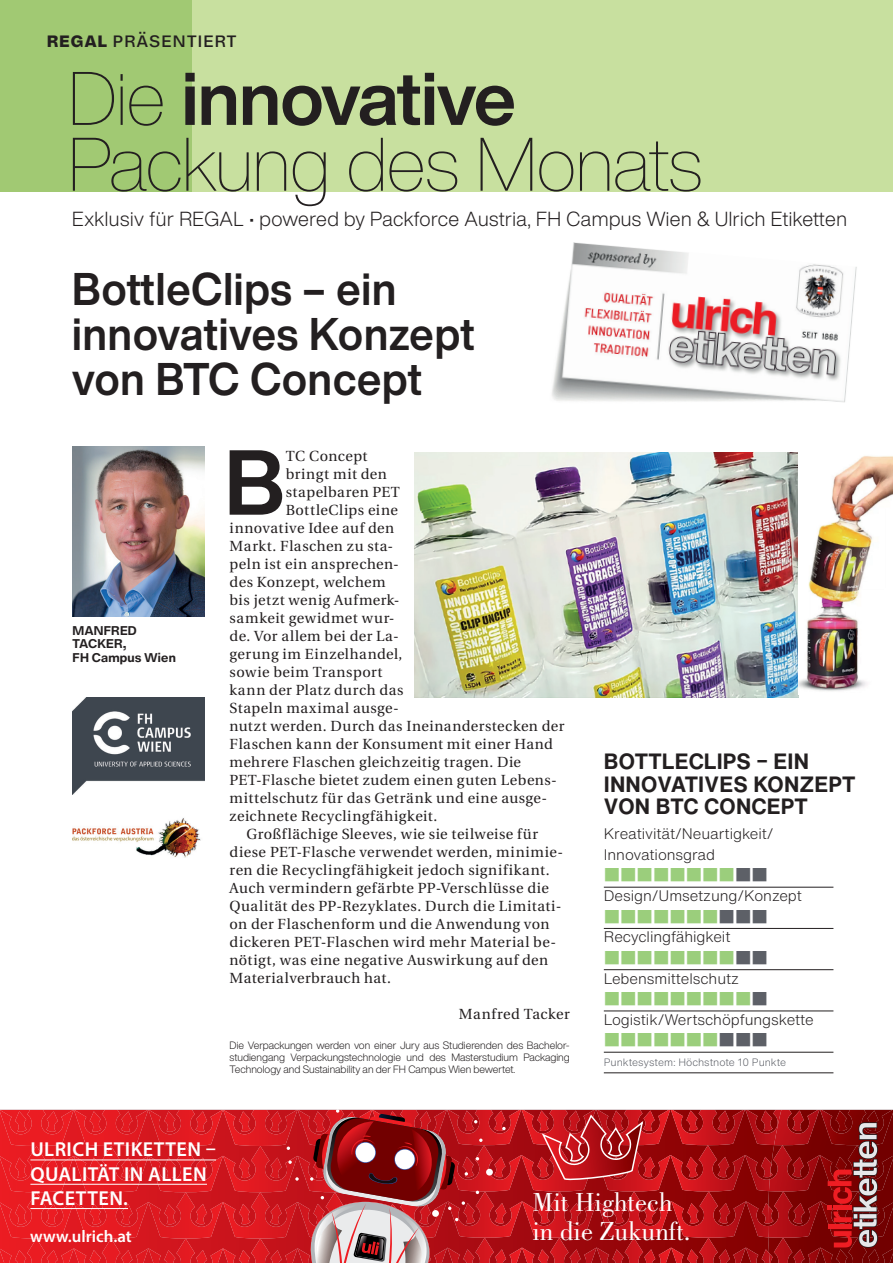
<style>
.page{position:relative;width:893px;height:1263px;background:#fff}
.page>*{position:absolute;margin:0;border:0;box-sizing:border-box;transform-origin:0 0}
.t1{font:700 90.45px "Helvetica Now Display";color:#231f20}
.t2{font:100 74.4px/65.8px "Helvetica Now Display";letter-spacing:-.01em;color:#231f20}
.t3{font:700 45px "Helvetica Now Display";letter-spacing:.02em;color:#231f20;scale:.95 1}
.t4{font:27px "Bodoni";color:#fff}
.t5{font:700 21.75px/22.5px "Helvetica Now Text";letter-spacing:.01em;color:#231f20}
.t6{font:600 20.25px/24.3px "Myriad Pro";letter-spacing:.02em;color:#fff}
.t7{font:300 20.1px "Helvetica Now Display";letter-spacing:.025em;color:#231f20}
.t8{font:600 16.8px "Myriad Pro";color:#fff}
.t9{font:300 15px/20.7px "Helvetica Now Text";letter-spacing:-.005em;color:#231f20}
.t10{font:300 15px "Helvetica Now Text";color:#9bce7c}
.t11{font:500 15px "Helvetica Now Micro";letter-spacing:.04em;color:#231f20}
.t12{font:14.7px/18px "Utopia";letter-spacing:.03em;color:#231f20}
.t13{font:700 11.55px/13.2px "Helvetica Now Micro";letter-spacing:-.04em;color:#231f20}
.t14{font:300 10.5px/12px "Helvetica Now Display";color:#231f20;text-align:justify}
.t15{font:300 10.5px "Helvetica Now Text";letter-spacing:-.005em;color:#5d6067}
.s1{font-weight:800}
.s2{font-weight:700}
.s3{color:#5d6067}
</style>
<div class="page">
<div style="left:0;top:0;width:893px;height:191px;background:#c8e09f"></div>
<div style="left:0;top:0;width:191px;height:191px;background:#a1c973"></div>
<img style="left:72px;top:446px;width:132px;height:171px">
<img style="left:0;top:1110px;width:768px;height:36px">
<img style="left:0;top:1145px;width:746px;height:93px">
<img style="left:15px;top:1157px;width:43px;height:21px">
<img style="left:90px;top:1157px;width:43px;height:21px">
<img style="left:239px;top:1157px;width:43px;height:21px">
<img style="left:164px;top:1157px;width:43px;height:21px">
<img style="left:0;top:1238px;width:298px;height:25px">
<img style="left:15px;top:1250px;width:43px;height:13px">
<img style="left:298px;top:1248px;width:8px;height:15px">
<img style="left:90px;top:1250px;width:43px;height:13px">
<img style="left:239px;top:1250px;width:43px;height:13px">
<img style="left:164px;top:1250px;width:43px;height:13px">
<img style="left:468px;top:1157px;width:37px;height:20px">
<img style="left:745px;top:1155px;width:23px;height:36px">
<img style="left:761px;top:1157px;width:7px;height:20px">
<img style="left:537px;top:1157px;width:3px;height:20px">
<img style="left:686px;top:1157px;width:43px;height:20px">
<img style="left:644px;top:1157px;width:11px;height:20px">
<img style="left:746px;top:1201px;width:22px;height:36px">
<img style="left:468px;top:1238px;width:278px;height:25px">
<img style="left:746px;top:1247px;width:22px;height:16px">
<hr style="left:30px;top:1159px;width:186px;height:1px;background:#fff">
<hr style="left:30px;top:1184px;width:177px;height:1px;background:#fff">
<hr style="left:30px;top:1208px;width:98px;height:1px;background:#fff">
<img style="left:774px;top:1110px;width:119px;height:35px">
<img style="left:768px;top:1145px;width:125px;height:118px">
<svg style="left:827px;top:1122px;width:51px;height:125px;background:#9a393b"></svg>
<svg style="left:540px;top:1113px;width:104px;height:67px;background:#bc2b31"></svg>
<div style="left:486px;top:1169px;width:7px;height:6px;background:#fff;border-radius:50%"></div>
<svg style="left:479px;top:1138px;width:4px;height:4px"></svg>
<svg style="left:502px;top:1127px;width:4px;height:3px"></svg>
<svg style="left:295px;top:1177px;width:4px;height:4px"></svg>
<svg style="left:288px;top:1160px;width:4px;height:4px"></svg>
<svg style="left:287px;top:1146px;width:3px;height:4px"></svg>
<svg style="left:306px;top:1110px;width:162px;height:153px;background:#ab4549"></svg>
<img style="left:72px;top:818px;width:129px;height:40px">
<img style="left:72px;top:697px;width:132px;height:97px">
<img style="left:552px;top:242px;width:305px;height:161px">
<hr style="left:604px;top:887px;width:229px;height:1px;background:#231f20">
<hr style="left:604px;top:928px;width:229px;height:1px;background:#231f20">
<hr style="left:604px;top:969px;width:229px;height:1px;background:#231f20">
<hr style="left:604px;top:1010px;width:229px;height:1px;background:#231f20">
<hr style="left:604px;top:1052px;width:229px;height:1px;background:#231f20">
<hr style="left:604px;top:1072px;width:229px;height:1px;background:#231f20">
<img style="left:414px;top:452px;width:385px;height:245px">
<img style="left:799px;top:456px;width:94px;height:235px">
<p class="t11" style="left:47px;top:31px;width:191px"><span class="s1">REGAL</span> PRÄSENTIERT</p>
<p class="t2" style="left:68px;top:65px;width:636px">Die <span class="s2">innovative<br></span>Packung des Monats</p>
<p class="t7" style="left:72px;top:205px;width:776px">Exklusiv für REGAL • powered by Packforce Austria, FH Campus Wien &amp; Ulrich Etiketten</p>
<p class="t3" style="left:72px;top:258px;width:343px">BottleClips – ein</p>
<p class="t3" style="left:72px;top:303px;width:425px">innovatives Konzept</p>
<p class="t3" style="left:72px;top:348px;width:370px">von BTC Concept</p>
<p class="t13" style="left:72px;top:624px;width:66px">MANFRED<br>TACKER,</p>
<p class="t13" style="left:72px;top:651px;width:105px">FH Campus Wien</p>
<p class="t1" style="left:224px;top:420px;width:61px">B</p>
<p class="t12" style="left:286px;top:447px;width:83px">TC Concept</p>
<p class="t12" style="left:286px;top:465px;width:103px">bringt mit den</p>
<p class="t12" style="left:286px;top:483px;width:116px">stapelbaren PET</p>
<p class="t12" style="left:286px;top:501px;width:114px">BottleClips eine</p>
<p class="t12" style="left:230px;top:519px;width:166px">innovative Idee auf den</p>
<p class="t12" style="left:230px;top:537px;width:165px">Markt. Flaschen zu sta-</p>
<p class="t12" style="left:230px;top:555px;width:171px">peln ist ein ansprechen-</p>
<p class="t12" style="left:230px;top:573px;width:157px">des Konzept, welchem</p>
<p class="t12" style="left:230px;top:591px;width:172px">bis jetzt wenig Aufmerk-</p>
<p class="t12" style="left:230px;top:609px;width:167px">samkeit gewidmet wur-</p>
<p class="t12" style="left:230px;top:627px;width:171px">de. Vor allem bei der La-</p>
<p class="t12" style="left:230px;top:645px;width:174px">gerung im Einzelhandel,</p>
<p class="t12" style="left:230px;top:663px;width:155px">sowie beim Transport</p>
<p class="t12" style="left:230px;top:681px;width:175px">kann der Platz durch das</p>
<p class="t12" style="left:230px;top:699px;width:171px">Stapeln maximal ausge-</p>
<p class="t12" style="left:230px;top:717px;width:336px">nutzt werden. Durch das Ineinanderstecken der</p>
<p class="t12" style="left:230px;top:735px;width:325px">Flaschen kann der Konsument mit einer Hand</p>
<p class="t12" style="left:230px;top:753px;width:293px">mehrere Flaschen gleichzeitig tragen. Die</p>
<p class="t12" style="left:230px;top:771px;width:329px">PET-Flasche bietet zudem einen guten Lebens-</p>
<p class="t12" style="left:230px;top:789px;width:319px">mittelschutz für das Getränk und eine ausge-</p>
<p class="t12" style="left:230px;top:807px;width:209px">zeichnete Recyclingfähigkeit.</p>
<p class="t12" style="left:230px;top:825px;width:335px;text-indent:17px">Großflächige Sleeves, wie sie teilweise für diese PET-Flasche verwendet werden, minimie&shy;ren die Recyclingfähigkeit jedoch signifikant.<br>Auch vermindern gefärbte PP-Verschlüsse die Qualität des PP-Rezyklates. Durch die Limitati&shy;on der Flaschenform und die Anwendung von dickeren PET-Flaschen wird mehr Material be&shy;nötigt, was eine negative Auswirkung auf den Materialverbrauch hat.</p>
<p class="t12" style="left:459px;top:1005px;width:112px">Manfred Tacker</p>
<p class="t14" style="left:230px;top:1039px;width:342px">Die Verpackungen werden von einer Jury aus Studierenden des Bachelor&shy;studiengang Verpackungstechnologie und des Masterstudium Packaging Technology and Sustainability an der FH Campus Wien bewertet.</p>
<p class="t5" style="left:604px;top:750px;width:253px">BOTTLECLIPS – EIN<br>INNOVATIVES KONZEPT<br>VON BTC CONCEPT</p>
<p class="t9" style="left:604px;top:823px;width:171px">Kreativität/Neuartigkeit/<br>Innovationsgrad</p>
<p class="t10" style="left:604px;top:864px;width:166px">■■■■■■■■<span class="s3">■■</span></p>
<p class="t9" style="left:604px;top:885px;width:199px">Design/Umsetzung/Konzept</p>
<p class="t10" style="left:604px;top:905px;width:166px">■■■■■■■<span class="s3">■■■</span></p>
<p class="t9" style="left:604px;top:926px;width:128px">Recyclingfähigkeit</p>
<p class="t10" style="left:604px;top:946px;width:166px">■■■■■■■■<span class="s3">■■</span></p>
<p class="t9" style="left:604px;top:967px;width:137px">Lebensmittelschutz</p>
<p class="t10" style="left:604px;top:988px;width:166px">■■■■■■■■■<span class="s3">■</span></p>
<p class="t9" style="left:604px;top:1008px;width:211px">Logistik/Wertschöpfungskette</p>
<p class="t10" style="left:604px;top:1029px;width:166px">■■■■■■■<span class="s3">■■■</span></p>
<p class="t15" style="left:604px;top:1054px;width:184px">Punktesystem: Höchstnote 10 Punkte</p>
<p class="t6" style="left:30px;top:1137px;width:187px">ULRICH ETIKETTEN –<br>QUALITÄT IN ALLEN<br>FACETTEN.</p>
<p class="t4" style="left:532px;top:1187px;width:142px">Mit Hightech</p>
<p class="t8" style="left:30px;top:1226px;width:103px">www.ulrich.at</p>
<p class="t4" style="left:532px;top:1216px;width:160px">in die Zukunft.</p>
</div>
